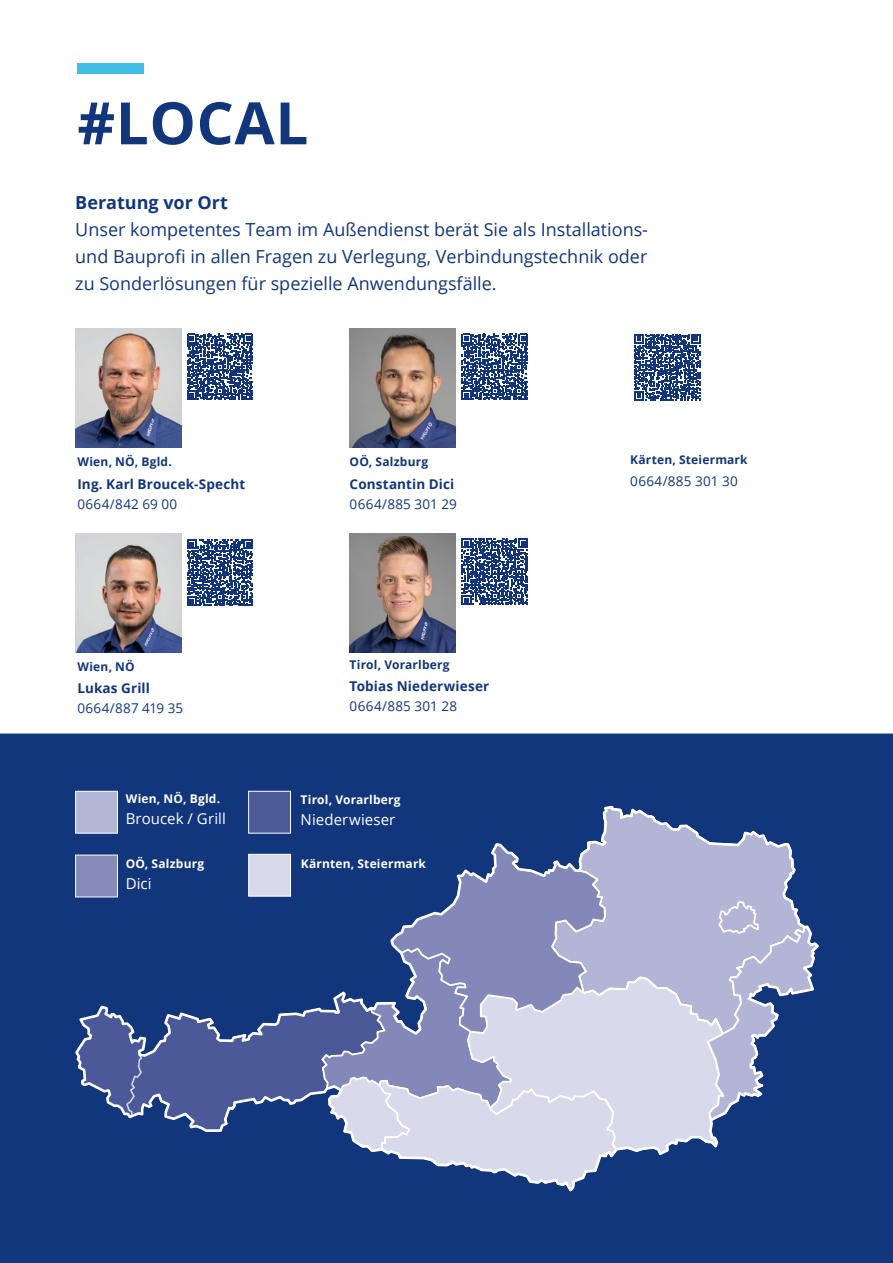
<style>
.page{position:relative;width:893px;height:1263px;background:#fff}
.page>*{position:absolute;margin:0;border:0;box-sizing:border-box;transform-origin:0 0}
.t1{font:700 58.5px "Open Sans";letter-spacing:.01em;color:#12367c}
.t2{font:18px/27px "Open Sans";color:#12367c;text-align:justify}
.t3{font:700 18px "Open Sans";color:#12367c}
.t4{font:15px "Open Sans";letter-spacing:.005em;color:#fff}
.t5{font:700 13.5px "Open Sans";letter-spacing:.01em;color:#12367c}
.t6{font:13.5px "Open Sans";letter-spacing:.025em;color:#12367c}
.t7{font:700 12px "Open Sans";letter-spacing:.015em;color:#12367c}
.t8{font:700 12px "Open Sans";letter-spacing:.015em;color:#fff}
</style>
<div class="page">
<div style="left:77px;top:64px;width:67px;height:10px;background:#42bfe7"></div>
<img style="left:75px;top:328px;width:107px;height:119px">
<img style="left:75px;top:533px;width:107px;height:119px">
<img style="left:350px;top:328px;width:106px;height:119px">
<img style="left:350px;top:533px;width:106px;height:119px">
<div style="left:0;top:733px;width:893px;height:530px;background:#12367c"></div>
<svg style="left:74px;top:804px;width:747px;height:390px;background:#6074a7"></svg>
<div style="left:248px;top:791px;width:43px;height:42px;background:#4d5b98;border:1px solid #fff"></div>
<div style="left:75px;top:855px;width:43px;height:42px;background:#858ab9;border:1px solid #fff"></div>
<div style="left:75px;top:791px;width:43px;height:42px;background:#b4b6d5;border:1px solid #fff"></div>
<div style="left:248px;top:854px;width:43px;height:42px;background:#d8d9eb;border:1px solid #fff"></div>
<svg style="left:187px;top:334px;width:66px;height:66px"></svg>
<svg style="left:187px;top:540px;width:66px;height:66px"></svg>
<svg style="left:462px;top:334px;width:66px;height:66px"></svg>
<svg style="left:462px;top:538px;width:66px;height:67px"></svg>
<svg style="left:634px;top:334px;width:66px;height:66px"></svg>
<h1 class="t1" style="left:77px;top:82px;width:233px">#LOCAL</h1>
<p class="t3" style="left:75px;top:190px;width:154px">Beratung vor Ort</p>
<p class="t2" style="left:75px;top:216px;width:574px">Unser kompetentes Team im Außendienst berät Sie als Installations&shy;und Bauprofi in allen Fragen zu Verlegung, Verbindungstechnik oder zu Sonderlösungen für spezielle Anwendungsfälle.</p>
<p class="t7" style="left:77px;top:453px;width:96px">Wien, NÖ, Bgld.</p>
<p class="t5" style="left:77px;top:474px;width:169px">Ing. Karl Broucek-Specht</p>
<p class="t6" style="left:77px;top:494px;width:101px">0664/842 69 00</p>
<p class="t7" style="left:350px;top:453px;width:80px">OÖ, Salzburg</p>
<p class="t5" style="left:350px;top:474px;width:106px">Constantin Dici</p>
<p class="t6" style="left:350px;top:494px;width:109px">0664/885 301 29</p>
<p class="t7" style="left:77px;top:658px;width:59px">Wien, NÖ</p>
<p class="t5" style="left:77px;top:679px;width:74px">Lukas Grill</p>
<p class="t6" style="left:77px;top:699px;width:107px">0664/887 419 35</p>
<p class="t8" style="left:126px;top:790px;width:96px">Wien, NÖ, Bgld.</p>
<p class="t4" style="left:126px;top:808px;width:102px">Broucek / Grill</p>
<p class="t8" style="left:126px;top:855px;width:80px">OÖ, Salzburg</p>
<p class="t4" style="left:126px;top:873px;width:27px">Dici</p>
<p class="t7" style="left:350px;top:656px;width:102px">Tirol, Vorarlberg</p>
<p class="t5" style="left:350px;top:676px;width:141px">Tobias Niederwieser</p>
<p class="t6" style="left:350px;top:697px;width:109px">0664/885 301 28</p>
<p class="t8" style="left:301px;top:791px;width:102px">Tirol, Vorarlberg</p>
<p class="t4" style="left:301px;top:809px;width:96px">Niederwieser</p>
<p class="t8" style="left:301px;top:855px;width:127px">Kärnten, Steiermark</p>
<p class="t7" style="left:630px;top:451px;width:119px">Kärten, Steiermark</p>
<p class="t6" style="left:630px;top:472px;width:109px">0664/885 301 30</p>
</div>
